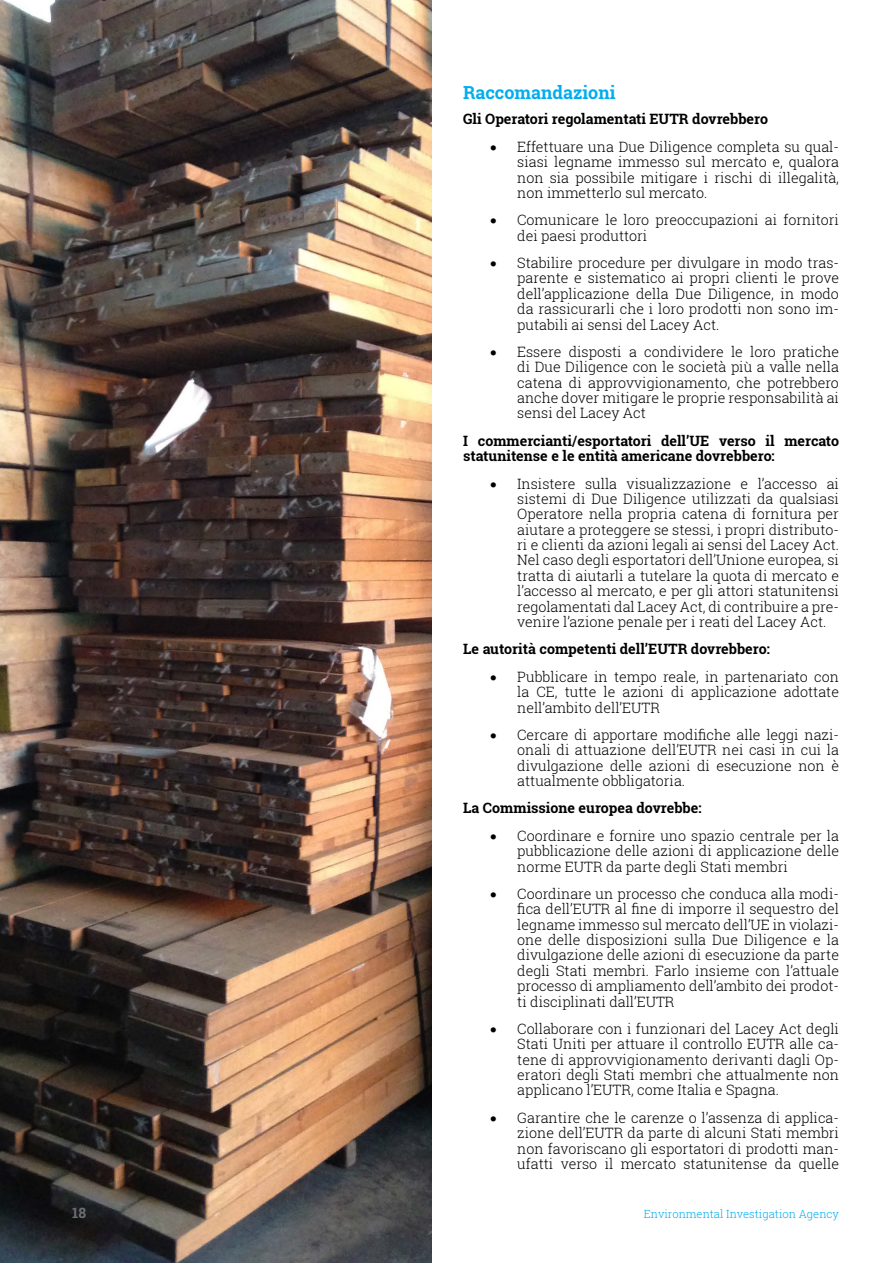
<style>
.page{position:relative;width:893px;height:1263px;background:#fff}
.page>*{position:absolute;margin:0;border:0;box-sizing:border-box;transform-origin:0 0}
.body_copy{font:700 18px "Roboto Slab";color:#00aeef}
.t1{font:300 14.25px/15.5px "Roboto Slab";color:#000;text-align:justify}
.t2{font:700 14.25px/15.5px "Roboto Slab";color:#000}
.t3{font:700 14.25px "Roboto Slab";color:#6d6e71}
.t4{font:300 11.25px "Roboto Slab";color:#00aeef}
</style>
<div class="page">
<img style="left:0;top:0;width:432px;height:1263px">
<p class="body_copy" style="left:463px;top:80px;width:154px">Raccomandazioni</p>
<p class="t2" style="left:463px;top:111px;width:306px">Gli Operatori regolamentati EUTR dovrebbero</p>
<p class="t1" style="left:517px;top:139px;width:323px;text-indent:-27px">• Effettuare una Due Diligence completa su qual&shy;siasi legname immesso sul mercato e, qualora non sia possibile mitigare i rischi di illegalità, non immetterlo sul mercato.</p>
<p class="t1" style="left:517px;top:212px;width:323px;text-indent:-27px">• Comunicare le loro preoccupazioni ai fornitori dei paesi produttori</p>
<p class="t1" style="left:517px;top:255px;width:323px;text-indent:-27px">• Stabilire procedure per divulgare in modo tras&shy;parente e sistematico ai propri clienti le prove dell’applicazione della Due Diligence, in modo da rassicurarli che i loro prodotti non sono im&shy;putabili ai sensi del Lacey Act.</p>
<p class="t1" style="left:517px;top:344px;width:323px;text-indent:-27px">• Essere disposti a condividere le loro pratiche di Due Diligence con le società più a valle nella catena di approvvigionamento, che potrebbero anche dover mitigare le proprie responsabilità ai sensi del Lacey Act</p>
<p class="t2" style="left:463px;top:433px;width:377px">I commercianti/esportatori dell’UE verso il mercato statunitense e le entità americane dovrebbero:</p>
<p class="t1" style="left:517px;top:475px;width:323px;text-indent:-27px">• Insistere sulla visualizzazione e l’accesso ai sistemi di Due Diligence utilizzati da qualsiasi Operatore nella propria catena di fornitura per aiutare a proteggere se stessi, i propri distributo&shy;ri e clienti da azioni legali ai sensi del Lacey Act.<br>Nel caso degli esportatori dell’Unione europea, si tratta di aiutarli a tutelare la quota di mercato e l’accesso al mercato, e per gli attori statunitensi regolamentati dal Lacey Act, di contribuire a pre&shy;venire l’azione penale per i reati del Lacey Act.</p>
<p class="t2" style="left:463px;top:641px;width:308px">Le autorità competenti dell’EUTR dovrebbero:</p>
<p class="t1" style="left:517px;top:668px;width:323px;text-indent:-27px">• Pubblicare in tempo reale, in partenariato con la CE, tutte le azioni di applicazione adottate nell’ambito dell’EUTR</p>
<p class="t1" style="left:517px;top:727px;width:323px;text-indent:-27px">• Cercare di apportare modifiche alle leggi nazi&shy;onali di attuazione dell’EUTR nei casi in cui la divulgazione delle azioni di esecuzione non è attualmente obbligatoria.</p>
<p class="t2" style="left:463px;top:800px;width:240px">La Commissione europea dovrebbe:</p>
<p class="t1" style="left:517px;top:827px;width:323px;text-indent:-27px">• Coordinare e fornire uno spazio centrale per la pubblicazione delle azioni di applicazione delle norme EUTR da parte degli Stati membri</p>
<p class="t1" style="left:517px;top:886px;width:323px;text-indent:-27px">• Coordinare un processo che conduca alla modi&shy;fica dell’EUTR al fine di imporre il sequestro del legname immesso sul mercato dell’UE in violazi&shy;one delle disposizioni sulla Due Diligence e la divulgazione delle azioni di esecuzione da parte degli Stati membri. Farlo insieme con l’attuale processo di ampliamento dell’ambito dei prodot&shy;ti disciplinati dall’EUTR</p>
<p class="t1" style="left:517px;top:1021px;width:323px;text-indent:-27px">• Collaborare con i funzionari del Lacey Act degli Stati Uniti per attuare il controllo EUTR alle ca&shy;tene di approvvigionamento derivanti dagli Op&shy;eratori degli Stati membri che attualmente non applicano l’EUTR, come Italia e Spagna.</p>
<p class="t1" style="left:517px;top:1109px;width:323px;text-indent:-27px">• Garantire che le carenze o l’assenza di applica&shy;zione dell’EUTR da parte di alcuni Stati membri non favoriscano gli esportatori di prodotti man&shy;ufatti verso il mercato statunitense da quelle</p>
<p class="t3" style="left:72px;top:1203px;width:16px">18</p>
<p class="t4" style="left:644px;top:1206px;width:197px">Environmental Investigation Agency</p>
</div>
